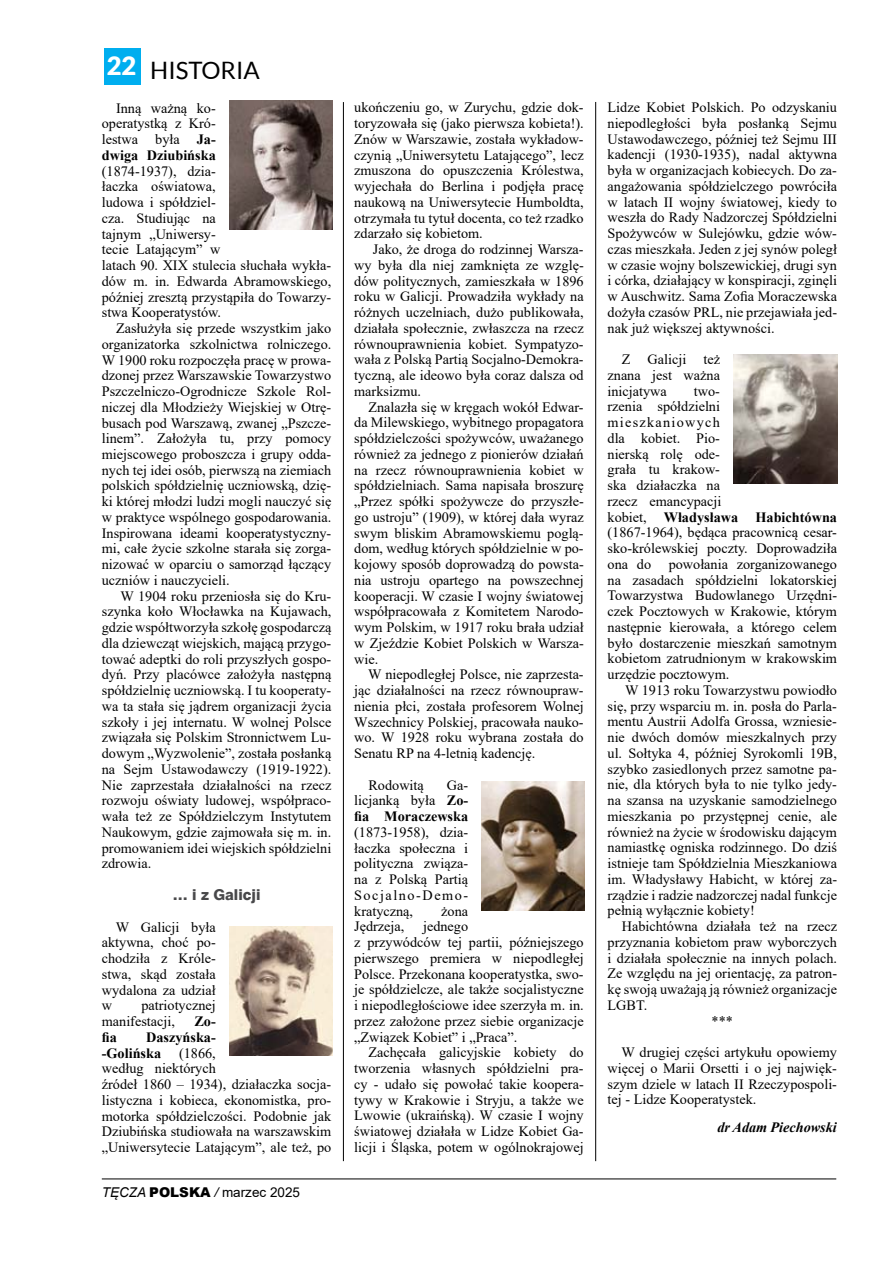
<style>
.page{position:relative;width:893px;height:1263px;background:#fff}
.page>*{position:absolute;margin:0;border:0;box-sizing:border-box;transform-origin:0 0}
.t1{font:24px "Lato";color:#000}
.t2{font:15px "Swis 721 Hv EU Normal";color:#48484a}
.t3{font:14.25px/15.8px "Times New Roman";color:#000;text-align:justify}
.t4{font:700 14.25px/15.8px "Times New Roman";color:#000;text-align:justify}
.t5{font:italic 700 14.25px "Times New Roman";color:#000}
.t6{font:13.5px "Arial";color:#000}
.s1{font-weight:900;font-size:25.5px;color:#fff}
.s2{font-weight:700}
.s3{font-style:italic}
.s4{font-weight:900}
.s5{font-weight:400}
</style>
<div class="page">
<hr style="left:102px;top:1179px;width:734px;height:1px;background:#000">
<div style="left:104px;top:48px;width:36px;height:36px;background:#00aeef"></div>
<hr style="left:343px;top:102px;width:1px;height:1059px;background:#000">
<hr style="left:595px;top:102px;width:1px;height:1059px;background:#000">
<img style="left:230px;top:926px;width:103px;height:129px">
<img style="left:481px;top:782px;width:104px;height:129px">
<img style="left:734px;top:355px;width:103px;height:129px">
<img style="left:230px;top:100px;width:103px;height:129px">
<h1 class="t1" style="left:107px;top:57px;width:154px"><span class="s1">22</span> HISTORIA</h1>
<p class="t3" style="left:102px;top:99px;width:115px;text-indent:14px">Inną ważną ko&shy;operatystką z Kró&shy;lestwa była <span class="s2">Ja&shy;dwiga Dziubińska</span></p>
<p class="t3" style="left:102px;top:162px;width:231px;text-align:left">(1874-1937), dzia-<br>łaczka oświatowa,<br>ludowa i spółdziel-<br>cza. Studiując na<br>tajnym „Uniwersy-<br>tecie Latającym” w<br>latach 90. XIX stulecia słuchała wykła&shy;dów m. in. Edwarda Abramowskiego, później zresztą przystąpiła do Towarzy&shy;stwa Kooperatystów.</p>
<p class="t3" style="left:102px;top:320px;width:231px;text-indent:14px">Zasłużyła się przede wszystkim jako organizatorka szkolnictwa rolniczego.<br>W 1900 roku rozpoczęła pracę w prowa&shy;dzonej przez Warszawskie Towarzystwo Pszczelniczo-Ogrodnicze Szkole Rol&shy;niczej dla Młodzieży Wiejskiej w Otrę&shy;busach pod Warszawą, zwanej „Pszcze&shy;linem”. Założyła tu, przy pomocy miejscowego proboszcza i grupy odda&shy;nych tej idei osób, pierwszą na ziemiach polskich spółdzielnię uczniowską, dzię&shy;ki której młodzi ludzi mogli nauczyć się w praktyce wspólnego gospodarowania.<br>Inspirowana ideami kooperatystyczny&shy;mi, całe życie szkolne starała się zorga&shy;nizować w oparciu o samorząd łączący uczniów i nauczycieli.</p>
<p class="t3" style="left:102px;top:588px;width:231px;text-indent:19px">W 1904 roku przeniosła się do Kru&shy;szynka koło Włocławka na Kujawach, gdzie współtworzyła szkołę gospodarczą dla dziewcząt wiejskich, mającą przygo&shy;tować adeptki do roli przyszłych gospo&shy;dyń. Przy placówce założyła następną spółdzielnię uczniowską. I tu kooperaty&shy;wa ta stała się jądrem organizacji życia szkoły i jej internatu. W wolnej Polsce związała się Polskim Stronnictwem Lu&shy;dowym „Wyzwolenie”, została posłanką na Sejm Ustawodawczy (1919-1922).<br>Nie zaprzestała działalności na rzecz rozwoju oświaty ludowej, współpraco&shy;wała też ze Spółdzielczym Instytutem Naukowym, gdzie zajmowała się m. in. promowaniem idei wiejskich spółdzielni zdrowia.</p>
<p class="t2" style="left:173px;top:886px;width:89px">… i z Galicji</p>
<p class="t3" style="left:102px;top:918px;width:116px;text-indent:14px">W Galicji była aktywna, choć po&shy;chodziła z Króle&shy;stwa, skąd została wydalona za udział w</p>
<p class="t3" style="left:102px;top:997px;width:116px;text-indent:40px">patriotycznej manifestacji,</p>
<p class="t4" style="left:194px;top:1013px;width:23px">Zo-</p>
<p class="t3" style="left:102px;top:1029px;width:231px;text-align:left;text-indent:44px"><span class="s2">Daszyńska-<br>-Golińska</span> (1866,<br>według niektórych<br>źródeł 1860 – 1934), działaczka socja&shy;listyczna i kobieca, ekonomistka, pro&shy;motorka spółdzielczości. Podobnie jak<br>Dziubińska studiowała na warszawskim „Uniwersytecie Latającym”, ale też, po</p>
<p class="t4" style="left:102px;top:1029px;width:17px">fia</p>
<p class="t6" style="left:102px;top:1183px;width:200px"><span class="s3">TĘCZA</span> <span class="s4">POLSKA</span> <span class="s3">/</span> marzec 2025</p>
<p class="t3" style="left:354px;top:99px;width:231px">ukończeniu go, w Zurychu, gdzie dok&shy;toryzowała się (jako pierwsza kobieta!).<br>Znów w Warszawie, została wykładow&shy;czynią „Uniwersytetu Latającego”, lecz zmuszona do opuszczenia Królestwa, wyjechała do Berlina i podjęła pracę naukową na Uniwersytecie Humboldta, otrzymała tu tytuł docenta, co też rzadko zdarzało się kobietom.</p>
<p class="t3" style="left:354px;top:241px;width:231px;text-indent:19px">Jako, że droga do rodzinnej Warsza&shy;wy była dla niej zamknięta ze wzglę&shy;dów politycznych, zamieszkała w 1896 roku w Galicji. Prowadziła wykłady na różnych uczelniach, dużo publikowała, działała społecznie, zwłaszcza na rzecz równouprawnienia kobiet. Sympatyzo&shy;wała z Polską Partią Socjalno-Demokra&shy;tyczną, ale ideowo była coraz dalsza od marksizmu.</p>
<p class="t3" style="left:354px;top:398px;width:231px;text-indent:14px">Znalazła się w kręgach wokół Edwar&shy;da Milewskiego, wybitnego propagatora spółdzielczości spożywców, uważanego również za jednego z pionierów działań na rzecz równouprawnienia kobiet w spółdzielniach. Sama napisała broszurę „Przez spółki spożywcze do przyszłe&shy;go ustroju” (1909), w której dała wyraz swym bliskim Abramowskiemu poglą&shy;dom, według których spółdzielnie w po&shy;kojowy sposób doprowadzą do powsta&shy;nia ustroju opartego na powszechnej kooperacji. W czasie I wojny światowej współpracowała z Komitetem Narodo&shy;wym Polskim, w 1917 roku brała udział w Zjeździe Kobiet Polskich w Warsza&shy;wie.</p>
<p class="t3" style="left:354px;top:666px;width:231px;text-indent:14px">W niepodległej Polsce, nie zaprzesta&shy;jąc działalności na rzecz równoupraw&shy;nienia płci, została profesorem Wolnej Wszechnicy Polskiej, pracowała nauko&shy;wo. W 1928 roku wybrana została do Senatu RP na 4-letnią kadencję.</p>
<p class="t3" style="left:368px;top:776px;width:57px">Rodowitą</p>
<p class="t4" style="left:354px;top:776px;width:115px;text-indent:93px"><span class="s5">Ga&shy;licjanką była</span> Zo&shy;fia Moraczewska</p>
<p class="t3" style="left:354px;top:824px;width:116px">(1873-1958), dzia&shy;łaczka społeczna i polityczna związa&shy;na z Polską Partią Socjalno-Demo&shy;kratyczną,</p>
<p class="t3" style="left:441px;top:902px;width:28px">żona</p>
<p class="t3" style="left:354px;top:918px;width:231px;text-align:left;text-indent:69px">jednego<br>z przywódców tej partii, późniejszego pierwszego premiera w niepodległej Polsce. Przekonana kooperatystka, swo&shy;je spółdzielcze, ale także socjalistyczne i niepodległościowe idee szerzyła m. in. przez założone przez siebie organizacje „Związek Kobiet” i „Praca”.</p>
<p class="t3" style="left:354px;top:1044px;width:231px;text-indent:14px">Zachęcała galicyjskie kobiety do tworzenia własnych spółdzielni pra&shy;cy - udało się powołać takie koopera&shy;tywy w Krakowie i Stryju, a także we Lwowie (ukraińską). W czasie I wojny światowej działała w Lidze Kobiet Ga&shy;licji i Śląska, potem w ogólnokrajowej</p>
<p class="t3" style="left:354px;top:918px;width:52px">Jędrzeja,</p>
<p class="t3" style="left:607px;top:99px;width:231px">Lidze Kobiet Polskich. Po odzyskaniu niepodległości była posłanką Sejmu Ustawodawczego, później też Sejmu III kadencji (1930-1935), nadal aktywna była w organizacjach kobiecych. Do za&shy;angażowania spółdzielczego powróciła w latach II wojny światowej, kiedy to weszła do Rady Nadzorczej Spółdzielni Spożywców w Sulejówku, gdzie wów&shy;czas mieszkała. Jeden z jej synów poległ w czasie wojny bolszewickiej, drugi syn i córka, działający w konspiracji, zginęli w Auschwitz. Sama Zofia Moraczewska dożyła czasów PRL, nie przejawiała jed&shy;nak już większej aktywności.</p>
<p class="t3" style="left:607px;top:351px;width:114px;text-indent:14px">Z Galicji też znana jest ważna inicjatywa</p>
<p class="t3" style="left:607px;top:383px;width:231px;text-align:left;text-indent:86px">two-<br>rzenia spółdzielni<br>mieszkaniowych<br>dla kobiet. Pio-<br>nierską rolę ode-<br>grała tu krakow-<br>ska działaczka na<br>rzecz emancypacji<br>kobiet, <span class="s2">Władysława Habichtówna </span>(1867-1964), będąca pracownicą cesar&shy;sko-królewskiej poczty. Doprowadziła ona do powołania zorganizowanego na zasadach spółdzielni lokatorskiej<br>Towarzystwa Budowlanego Urzędni&shy;czek Pocztowych w Krakowie, którym następnie kierowała, a którego celem było dostarczenie mieszkań samotnym kobietom zatrudnionym w krakowskim urzędzie pocztowym.</p>
<p class="t3" style="left:607px;top:682px;width:231px;text-indent:17px">W 1913 roku Towarzystwu powiodło się, przy wsparciu m. in. posła do Parla&shy;mentu Austrii Adolfa Grossa, wzniesie&shy;nie dwóch domów mieszkalnych przy ul. Sołtyka 4, później Syrokomli 19B, szybko zasiedlonych przez samotne pa&shy;nie, dla których była to nie tylko jedy&shy;na szansa na uzyskanie samodzielnego mieszkania po przystępnej cenie, ale również na życie w środowisku dającym namiastkę ogniska rodzinnego. Do dziś istnieje tam Spółdzielnia Mieszkaniowa im. Władysławy Habicht, w której za&shy;rządzie i radzie nadzorczej nadal funkcje pełnią wyłącznie kobiety!</p>
<p class="t3" style="left:622px;top:918px;width:217px">Habichtówna działała też na rzecz</p>
<p class="t3" style="left:607px;top:934px;width:231px">przyznania kobietom praw wyborczych</p>
<p class="t3" style="left:607px;top:949px;width:231px">i działała społecznie na innych polach.</p>
<p class="t3" style="left:607px;top:965px;width:231px">Ze względu na jej orientację, za patron-</p>
<p class="t3" style="left:607px;top:981px;width:231px">kę swoją uważają ją również organizacje</p>
<p class="t3" style="left:607px;top:997px;width:41px">LGBT.</p>
<p class="t3" style="left:712px;top:1012px;width:23px">***</p>
<p class="t3" style="left:607px;top:1044px;width:231px;text-indent:14px">W drugiej części artykułu opowiemy więcej o Marii Orsetti i o jej najwięk&shy;szym dziele w latach II Rzeczypospoli&shy;tej - Lidze Kooperatystek.</p>
<p class="t5" style="left:717px;top:1117px;width:121px">dr Adam Piechowski</p>
</div>
